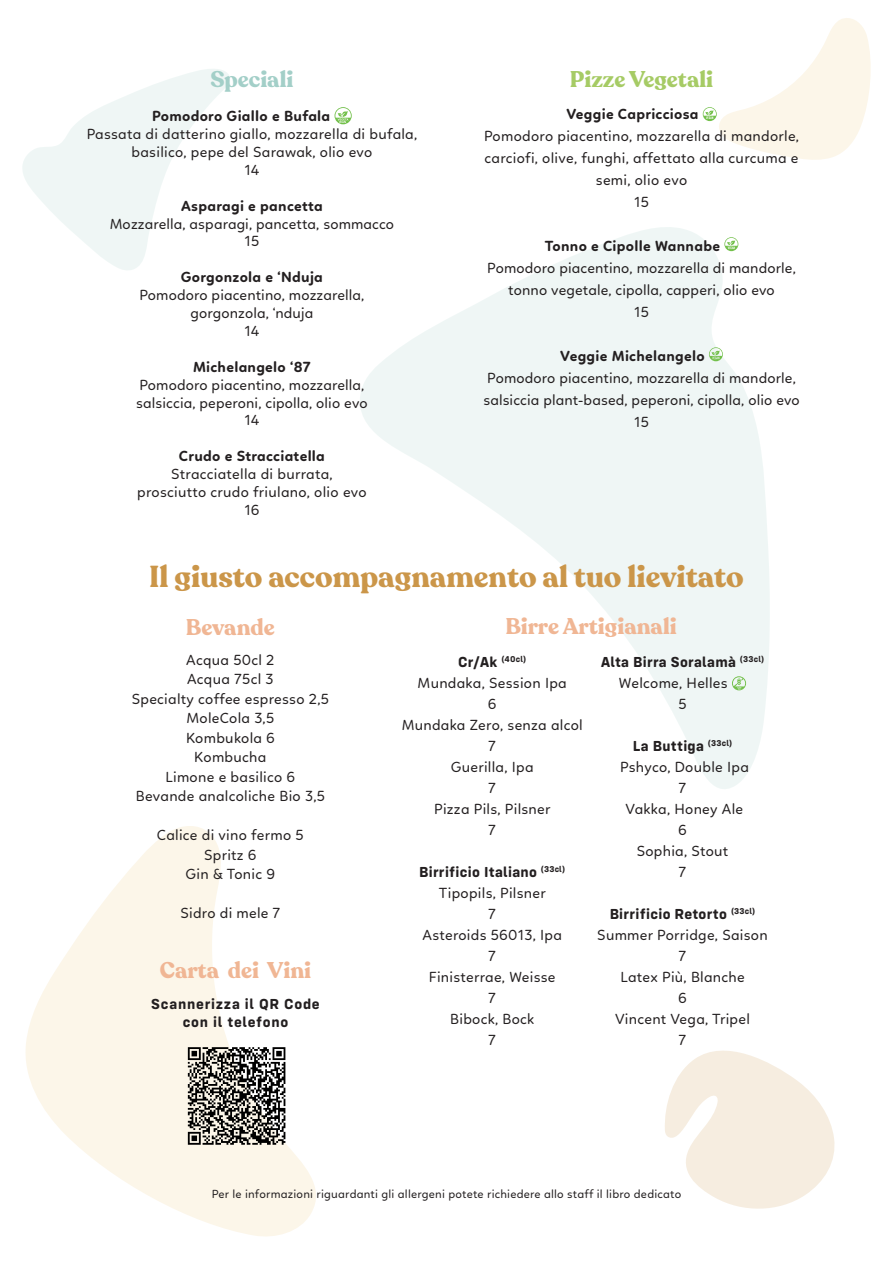
<style>
.page{position:relative;width:893px;height:1263px;background:#fff}
.page>*{position:absolute;margin:0;border:0;box-sizing:border-box;transform-origin:0 0}
.t1{font:700 30px "Recoleta";color:#cb9649}
.t2{font:700 22.5px "Recoleta";color:#f0b694}
.t3{font:700 22.5px "Recoleta";color:#a6cb65}
.t4{font:700 22.5px "Recoleta";color:#a3cfc8}
.t5{font:15px/22px "Linotte";letter-spacing:.02em;color:#231f20;text-align:center}
.t6{font:700 15px "Linotte";letter-spacing:.02em;color:#231f20}
.t7{font:700 15px "Config Rounded";letter-spacing:.02em;color:#231f20}
.t8{font:700 15px "Config Rounded";letter-spacing:.05em;color:#231f20}
.t9{font:12px "Linotte";letter-spacing:.02em;color:#231f20}
.t10{font:700 8.7px "Config Rounded";color:#231f20}
.s1{font-size:15px}
</style>
<div class="page">
<svg style="left:665px;top:1050px;width:170px;height:159px"></svg>
<svg style="left:22px;top:69px;width:208px;height:201px"></svg>
<svg style="left:25px;top:826px;width:291px;height:411px;fill:#fcf6e9"></svg>
<svg style="left:360px;top:227px;width:410px;height:562px;fill:#eff6f5"></svg>
<svg style="left:334px;top:107px;width:18px;height:17px"></svg>
<svg style="left:703px;top:18px;width:168px;height:142px"></svg>
<svg style="left:724px;top:237px;width:14px;height:14px"></svg>
<svg style="left:709px;top:347px;width:14px;height:14px"></svg>
<svg style="left:186px;top:1046px;width:101px;height:100px;background:#7d7b77"></svg>
<svg style="left:732px;top:676px;width:14px;height:14px"></svg>
<p class="t4" style="left:210px;top:66px;width:85px">Speciali</p>
<p class="t3" style="left:570px;top:66px;width:145px">Pizze Vegetali</p>
<p class="t6" style="left:152px;top:107px;width:180px">Pomodoro Giallo e Bufala</p>
<p class="t5" style="left:87px;top:125px;width:332px;line-height:17.9px">Passata di datterino giallo, mozzarella di bufala, basilico, pepe del Sarawak, olio evo</p>
<p class="t5" style="left:244px;top:159px;width:17px">14</p>
<p class="t6" style="left:181px;top:197px;width:143px">Asparagi e pancetta</p>
<p class="t5" style="left:110px;top:212px;width:286px">Mozzarella, asparagi, pancetta, sommacco</p>
<p class="t5" style="left:245px;top:230px;width:16px">15</p>
<p class="t6" style="left:181px;top:268px;width:143px">Gorgonzola e ‘Nduja</p>
<p class="t5" style="left:140px;top:284px;width:226px">Pomodoro piacentino, mozzarella,</p>
<p class="t5" style="left:191px;top:302px;width:124px">gorgonzola, ‘nduja</p>
<p class="t5" style="left:244px;top:320px;width:17px">14</p>
<p class="t6" style="left:193px;top:358px;width:119px">Michelangelo ‘87</p>
<p class="t5" style="left:140px;top:373px;width:226px">Pomodoro piacentino, mozzarella,</p>
<p class="t5" style="left:136px;top:391px;width:233px">salsiccia, peperoni, cipolla, olio evo</p>
<p class="t5" style="left:244px;top:409px;width:17px">14</p>
<p class="t6" style="left:179px;top:447px;width:148px">Crudo e Stracciatella</p>
<p class="t5" style="left:171px;top:463px;width:163px">Stracciatella di burrata,</p>
<p class="t5" style="left:137px;top:481px;width:231px">prosciutto crudo friulano, olio evo</p>
<p class="t5" style="left:244px;top:499px;width:17px">16</p>
<p class="t6" style="left:566px;top:105px;width:134px">Veggie Capricciosa</p>
<p class="t5" style="left:484px;top:125px;width:316px">Pomodoro piacentino, mozzarella di mandorle, carciofi, olive, funghi, affettato alla curcuma e semi, olio evo</p>
<p class="t5" style="left:634px;top:191px;width:16px">15</p>
<p class="t6" style="left:545px;top:237px;width:177px">Tonno e Cipolle Wannabe</p>
<p class="t5" style="left:487px;top:257px;width:310px">Pomodoro piacentino, mozzarella di mandorle, tonno vegetale, cipolla, capperi, olio evo</p>
<p class="t5" style="left:634px;top:301px;width:16px">15</p>
<p class="t6" style="left:560px;top:347px;width:146px">Veggie Michelangelo</p>
<p class="t5" style="left:483px;top:367px;width:318px;text-align:left">Pomodoro piacentino, mozzarella di mandorle, salsiccia plant-based, peperoni, cipolla, olio evo</p>
<p class="t5" style="left:634px;top:411px;width:16px">15</p>
<p class="t1" style="left:149px;top:558px;width:596px">Il giusto accompagnamento al tuo lievitato</p>
<p class="t2" style="left:186px;top:613px;width:91px">Bevande</p>
<p class="t5" style="left:186px;top:648px;width:90px">Acqua 50cl 2</p>
<p class="t5" style="left:187px;top:668px;width:88px">Acqua 75cl 3</p>
<p class="t5" style="left:132px;top:687px;width:199px">Specialty coffee espresso 2,5</p>
<p class="t5" style="left:186px;top:707px;width:89px">MoleCola 3,5</p>
<p class="t5" style="left:186px;top:726px;width:90px">Kombukola 6</p>
<p class="t5" style="left:165px;top:747px;width:131px;line-height:19.5px">Kombucha<br>Limone e basilico 6</p>
<p class="t5" style="left:136px;top:785px;width:191px">Bevande analcoliche Bio 3,5</p>
<p class="t5" style="left:157px;top:824px;width:148px">Calice di vino fermo 5</p>
<p class="t5" style="left:204px;top:843px;width:54px">Spritz 6</p>
<p class="t5" style="left:186px;top:863px;width:91px">Gin &amp; Tonic 9</p>
<p class="t5" style="left:180px;top:902px;width:101px">Sidro di mele 7</p>
<p class="t2" style="left:505px;top:612px;width:173px">Birre Artigianali</p>
<p class="t10" style="left:458px;top:654px;width:70px"><span class="s1">Cr/Ak</span> (40cl)</p>
<p class="t5" style="left:418px;top:672px;width:151px">Mundaka, Session Ipa</p>
<p class="t5" style="left:488px;top:693px;width:10px">6</p>
<p class="t5" style="left:402px;top:714px;width:183px">Mundaka Zero, senza alcol</p>
<p class="t5" style="left:488px;top:735px;width:9px">7</p>
<p class="t5" style="left:451px;top:756px;width:84px">Guerilla, Ipa</p>
<p class="t5" style="left:488px;top:777px;width:9px">7</p>
<p class="t5" style="left:434px;top:798px;width:118px">Pizza Pils, Pilsner</p>
<p class="t5" style="left:488px;top:819px;width:9px">7</p>
<p class="t7" style="left:419px;top:863px;width:148px">Birrificio Italiano <sup>(33cl)</sup></p>
<p class="t5" style="left:439px;top:882px;width:108px">Tipopils, Pilsner</p>
<p class="t5" style="left:488px;top:903px;width:9px">7</p>
<p class="t5" style="left:422px;top:924px;width:141px">Asteroids 56013, Ipa</p>
<p class="t5" style="left:488px;top:945px;width:9px">7</p>
<p class="t5" style="left:429px;top:966px;width:128px">Finisterrae, Weisse</p>
<p class="t5" style="left:488px;top:987px;width:9px">7</p>
<p class="t5" style="left:450px;top:1008px;width:86px">Bibock, Bock</p>
<p class="t5" style="left:488px;top:1029px;width:9px">7</p>
<p class="t7" style="left:601px;top:653px;width:165px">Alta Birra Soralamà <sup>(33cl)</sup></p>
<p class="t5" style="left:619px;top:672px;width:110px">Welcome, Helles</p>
<p class="t5" style="left:678px;top:693px;width:10px">5</p>
<p class="t7" style="left:633px;top:737px;width:101px">La Buttiga <sup>(33cl)</sup></p>
<p class="t5" style="left:620px;top:756px;width:130px">Pshyco, Double Ipa</p>
<p class="t5" style="left:679px;top:777px;width:9px">7</p>
<p class="t5" style="left:626px;top:798px;width:119px">Vakka, Honey Ale</p>
<p class="t5" style="left:678px;top:819px;width:10px">6</p>
<p class="t5" style="left:637px;top:840px;width:93px">Sophia, Stout</p>
<p class="t5" style="left:679px;top:861px;width:9px">7</p>
<p class="t7" style="left:610px;top:905px;width:147px">Birrificio Retorto <sup>(33cl)</sup></p>
<p class="t5" style="left:597px;top:924px;width:172px">Summer Porridge, Saison</p>
<p class="t5" style="left:679px;top:945px;width:9px">7</p>
<p class="t5" style="left:620px;top:966px;width:126px">Latex Più, Blanche</p>
<p class="t5" style="left:678px;top:987px;width:10px">6</p>
<p class="t5" style="left:615px;top:1008px;width:136px">Vincent Vega, Tripel</p>
<p class="t5" style="left:679px;top:1029px;width:9px">7</p>
<p class="t2" style="left:160px;top:956px;width:153px">Carta dei Vini</p>
<p class="t8" style="left:151px;top:994px;width:170px">Scannerizza il QR Code</p>
<p class="t8" style="left:183px;top:1013px;width:107px">con il telefono</p>
<p class="t9" style="left:212px;top:1187px;width:471px">Per le informazioni riguardanti gli allergeni potete richiedere allo staff il libro dedicato</p>
</div>
